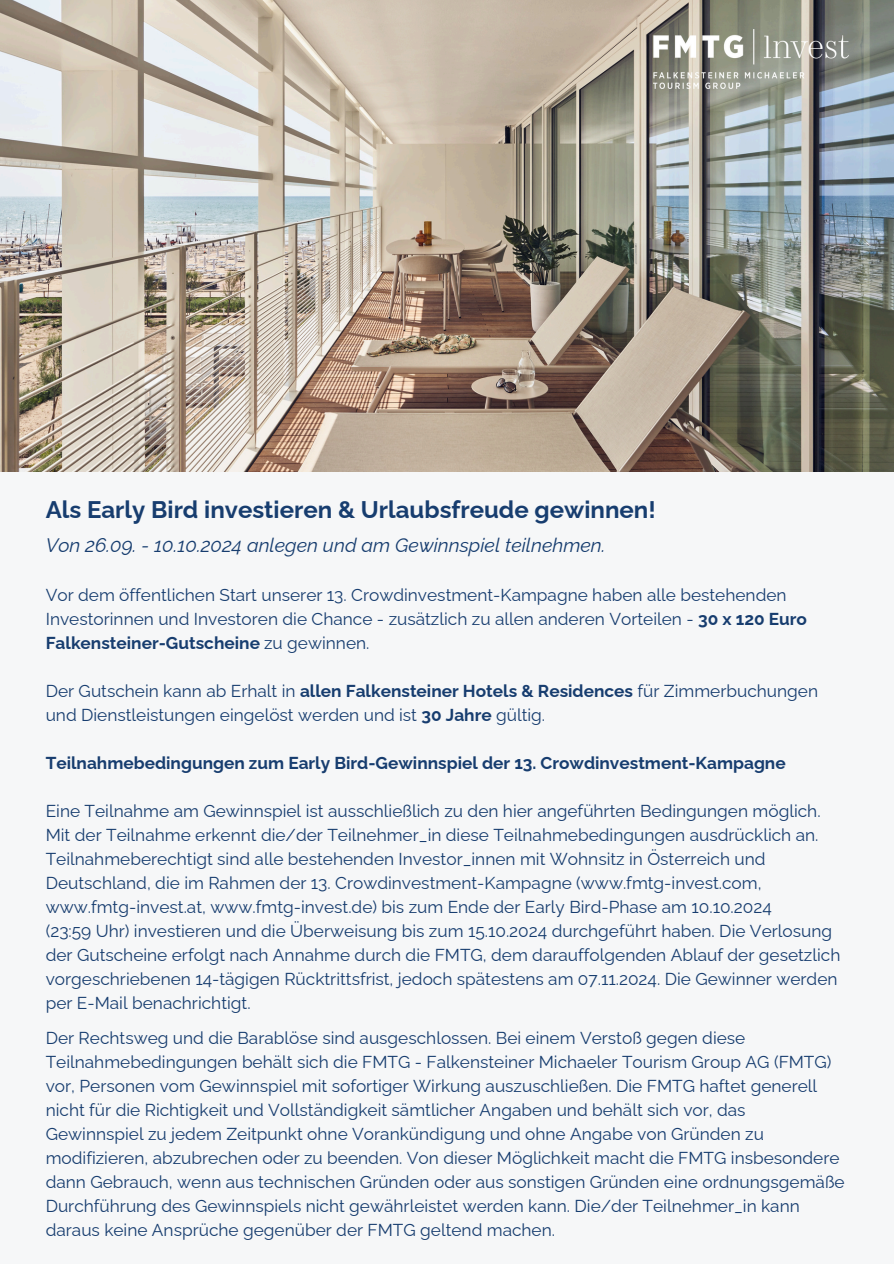
<style>
.page{position:relative;width:894px;height:1264px;background:#fff}
.page>*{position:absolute;margin:0;border:0;box-sizing:border-box;transform-origin:0 0}
.t1{font:700 24px "Raleway";color:#173d6f}
.t2{font:italic 19.5px "Raleway";color:#173d6f}
.t3{font:17.25px/24px "Raleway";color:#173d6f}
.t4{font:700 17.25px "Raleway";color:#173d6f}
.s1{font-weight:700}
</style>
<div class="page">
<div style="left:0;top:0;width:893px;height:1263px;background:#f6f7f8"></div>
<img style="left:0;top:0;width:893px;height:471px">
<img style="left:653px;top:29px;width:194px;height:60px">
<p class="t1" style="left:46px;top:495px;width:611px">Als Early Bird investieren &amp; Urlaubsfreude gewinnen!</p>
<h1 class="t2" style="left:46px;top:533px;width:561px">Von 26.09. - 10.10.2024 anlegen und am Gewinnspiel teilnehmen.</h1>
<h2 class="t3" style="left:46px;top:582px;width:762px">Vor dem öffentlichen Start unserer 13. Crowdinvestment-Kampagne haben alle bestehenden<br>Investorinnen und Investoren die Chance - zusätzlich zu allen anderen Vorteilen - <span class="s1">30 x 120 Euro<br>Falkensteiner-Gutscheine</span> zu gewinnen.</h2>
<p class="t3" style="left:46px;top:678px;width:773px">Der Gutschein kann ab Erhalt in <span class="s1">allen Falkensteiner Hotels &amp; Residences</span> für Zimmerbuchungen und Dienstleistungen eingelöst werden und ist <span class="s1">30 Jahre</span> gültig.</p>
<p class="t4" style="left:46px;top:752px;width:741px">Teilnahmebedingungen zum Early Bird-Gewinnspiel der 13. Crowdinvestment-Kampagne</p>
<h3 class="t3" style="left:46px;top:798px;width:776px">Eine Teilnahme am Gewinnspiel ist ausschließlich zu den hier angeführten Bedingungen möglich.<br>Mit der Teilnahme erkennt die/der Teilnehmer_in diese Teilnahmebedingungen ausdrücklich an.<br>Teilnahmeberechtigt sind alle bestehenden Investor_innen mit Wohnsitz in Österreich und Deutschland, die im Rahmen der 13. Crowdinvestment-Kampagne (www.fmtg-invest.com, www.fmtg-invest.at, www.fmtg-invest.de) bis zum Ende der Early Bird-Phase am 10.10.2024</h3>
<p class="t3" style="left:46px;top:918px;width:796px">(23:59 Uhr) investieren und die Überweisung bis zum 15.10.2024 durchgeführt haben. Die Verlosung der Gutscheine erfolgt nach Annahme durch die FMTG, dem darauffolgenden Ablauf der gesetzlich vorgeschriebenen 14-tägigen Rücktrittsfrist, jedoch spätestens am 07.11.2024. Die Gewinner werden per E-Mail benachrichtigt.</p>
<p class="t3" style="left:46px;top:1025px;width:800px">Der Rechtsweg und die Barablöse sind ausgeschlossen. Bei einem Verstoß gegen diese Teilnahmebedingungen behält sich die FMTG - Falkensteiner Michaeler Tourism Group AG (FMTG) vor, Personen vom Gewinnspiel mit sofortiger Wirkung auszuschließen. Die FMTG haftet generell nicht für die Richtigkeit und Vollständigkeit sämtlicher Angaben und behält sich vor, das Gewinnspiel zu jedem Zeitpunkt ohne Vorankündigung und ohne Angabe von Gründen zu modifizieren, abzubrechen oder zu beenden. Von dieser Möglichkeit macht die FMTG insbesondere dann Gebrauch, wenn aus technischen Gründen oder aus sonstigen Gründen eine ordnungsgemäße Durchführung des Gewinnspiels nicht gewährleistet werden kann. Die/der Teilnehmer_in kann daraus keine Ansprüche gegenüber der FMTG geltend machen.</p>
</div>
